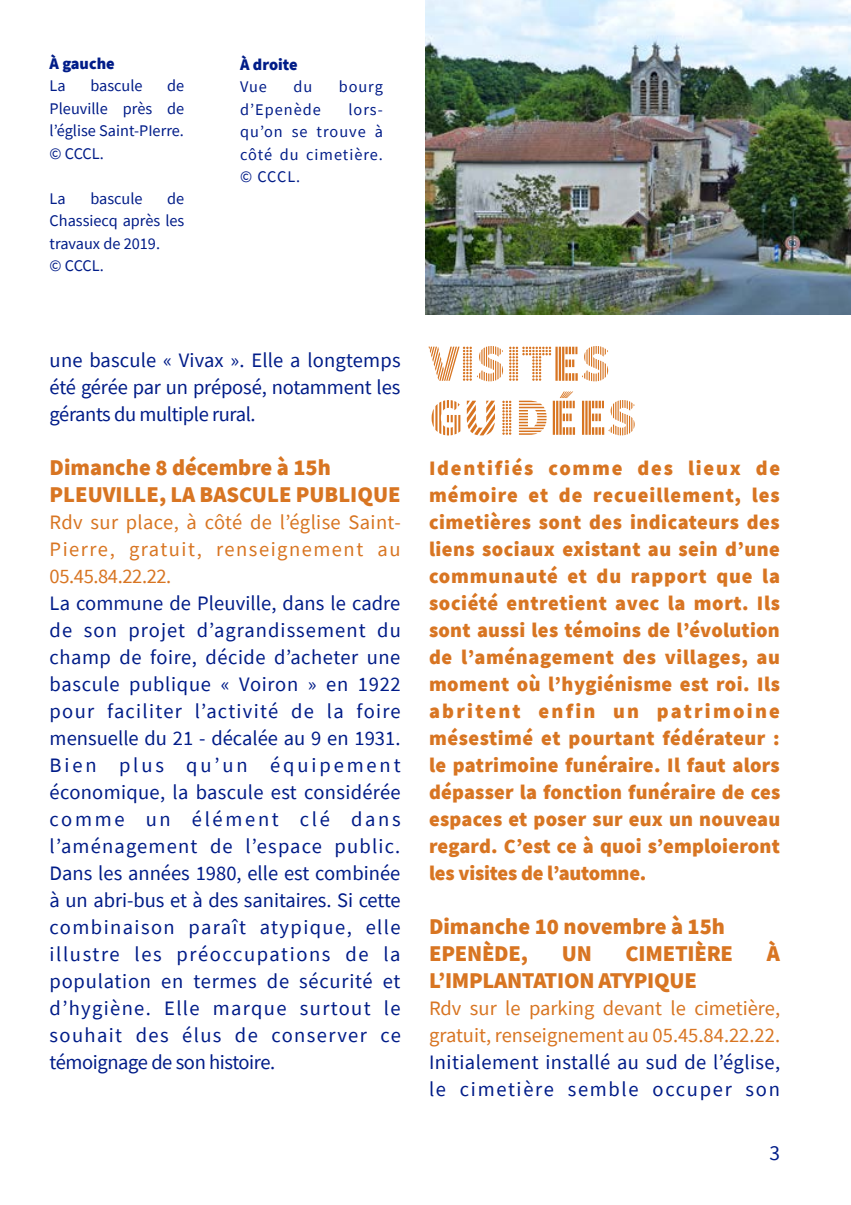
<style>
.page{position:relative;width:851px;height:1205px;background:#fff}
.page>*{position:absolute;margin:0;border:0;box-sizing:border-box;transform-origin:0 0}
.t1{font:900 52.5px/54px "Source Sans Pro DISPLAYV2";color:#d87522}
.t2{font:900 22.5px/27px "Source Sans Pro";color:#d87522}
.t3{font:21.25px "Source Sans Pro";color:#001c88}
.t4{font:20.5px/27px "Source Sans Pro";letter-spacing:.02em;color:#001c88;text-align:justify}
.t5{font:900 20.5px/27px "Source Sans Pro";color:#d87522;text-align:justify}
.t6{font:20.5px/27px "Source Sans Pro";color:#d87522;text-align:justify}
.t7{font:16.25px/22.5px "Source Sans Pro";color:#001c88;text-align:justify}
.t8{font:900 16.25px "Source Sans Pro";color:#001c88}
.t9{font:16.25px "Source Sans Pro";letter-spacing:.06em;color:#001c88}
</style>
<div class="page">
<img style="left:425px;top:0;width:425px;height:314px">
<p class="t8" style="left:50px;top:52px;width:67px">À gauche</p>
<p class="t7" style="left:50px;top:75px;width:18px">La</p>
<p class="t7" style="left:90px;top:75px;width:54px">bascule</p>
<p class="t7" style="left:50px;top:75px;width:136px;text-indent:118px">de Pleuville près de l’église Saint-PIerre. © CCCL.</p>
<p class="t7" style="left:50px;top:187px;width:18px">La</p>
<p class="t7" style="left:90px;top:187px;width:54px">bascule</p>
<p class="t7" style="left:50px;top:187px;width:136px;text-align:left;text-indent:118px">de<br>Chassiecq après les travaux de 2019.<br>© CCCL.</p>
<p class="t8" style="left:240px;top:53px;width:59px">À droite</p>
<p class="t7" style="left:240px;top:75px;width:28px">Vue</p>
<p class="t7" style="left:293px;top:75px;width:20px">du</p>
<p class="t7" style="left:338px;top:75px;width:46px">bourg</p>
<p class="t9" style="left:240px;top:99px;width:82px">d’Epenède</p>
<p class="t7" style="left:240px;top:98px;width:144px;text-indent:108px">lors&shy;qu’on se trouve à côté du cimetière. © CCCL.</p>
<p class="t4" style="left:50px;top:347px;width:352px">une bascule « Vivax ». Elle a longtemps été gérée par un préposé, notamment les gérants du multiple rural.</p>
<p class="t2" style="left:50px;top:454px;width:352px">Dimanche 8 décembre à 15h<br>PLEUVILLE, LA BASCULE PUBLIQUE</p>
<p class="t6" style="left:50px;top:509px;width:352px">Rdv sur place, à côté de l’église Saint-Pierre, gratuit, renseignement au 05.45.84.22.22.</p>
<p class="t4" style="left:50px;top:590px;width:353px">La commune de Pleuville, dans le cadre de son projet d’agrandissement du champ de foire, décide d’acheter une bascule publique « Voiron » en 1922 pour faciliter l’activité de la foire mensuelle du 21 - décalée au 9 en 1931.<br>Bien plus qu’un équipement économique, la bascule est considérée comme un élément clé dans l’aménagement de l’espace public.<br>Dans les années 1980, elle est combinée à un abri-bus et à des sanitaires. Si cette combinaison paraît atypique, elle illustre les préoccupations de la population en termes de sécurité et d’hygiène. Elle marque surtout le souhait des élus de conserver ce témoignage de son histoire.</p>
<h1 class="t1" style="left:429px;top:338px;width:209px">VISITES<br>GUIDÉES</h1>
<p class="t5" style="left:429px;top:455px;width:353px">Identifiés comme des lieux de mémoire et de recueillement, les cimetières sont des indicateurs des liens sociaux existant au sein d’une communauté et du rapport que la société entretient avec la mort. Ils sont aussi les témoins de l’évolution de l’aménagement des villages, au moment où l’hygiénisme est roi. Ils abritent enfin un patrimoine mésestimé et pourtant fédérateur : le patrimoine funéraire. Il faut alors dépasser la fonction funéraire de ces espaces et poser sur eux un nouveau regard. C’est ce à quoi s’emploieront les visites de l’automne.</p>
<p class="t2" style="left:429px;top:913px;width:297px">Dimanche 10 novembre à 15h<br>EPENÈDE,</p>
<p class="t2" style="left:561px;top:940px;width:32px">UN</p>
<p class="t2" style="left:625px;top:940px;width:109px">CIMETIÈRE</p>
<p class="t2" style="left:766px;top:940px;width:15px">À</p>
<p class="t2" style="left:429px;top:967px;width:269px">L’IMPLANTATION ATYPIQUE</p>
<p class="t6" style="left:429px;top:995px;width:352px">Rdv sur le parking devant le cimetière, gratuit, renseignement au 05.45.84.22.22.</p>
<p class="t4" style="left:429px;top:1049px;width:353px">Initialement installé au sud de l’église, le cimetière semble occuper son</p>
<p class="t3" style="left:769px;top:1139px;width:12px">3</p>
</div>
